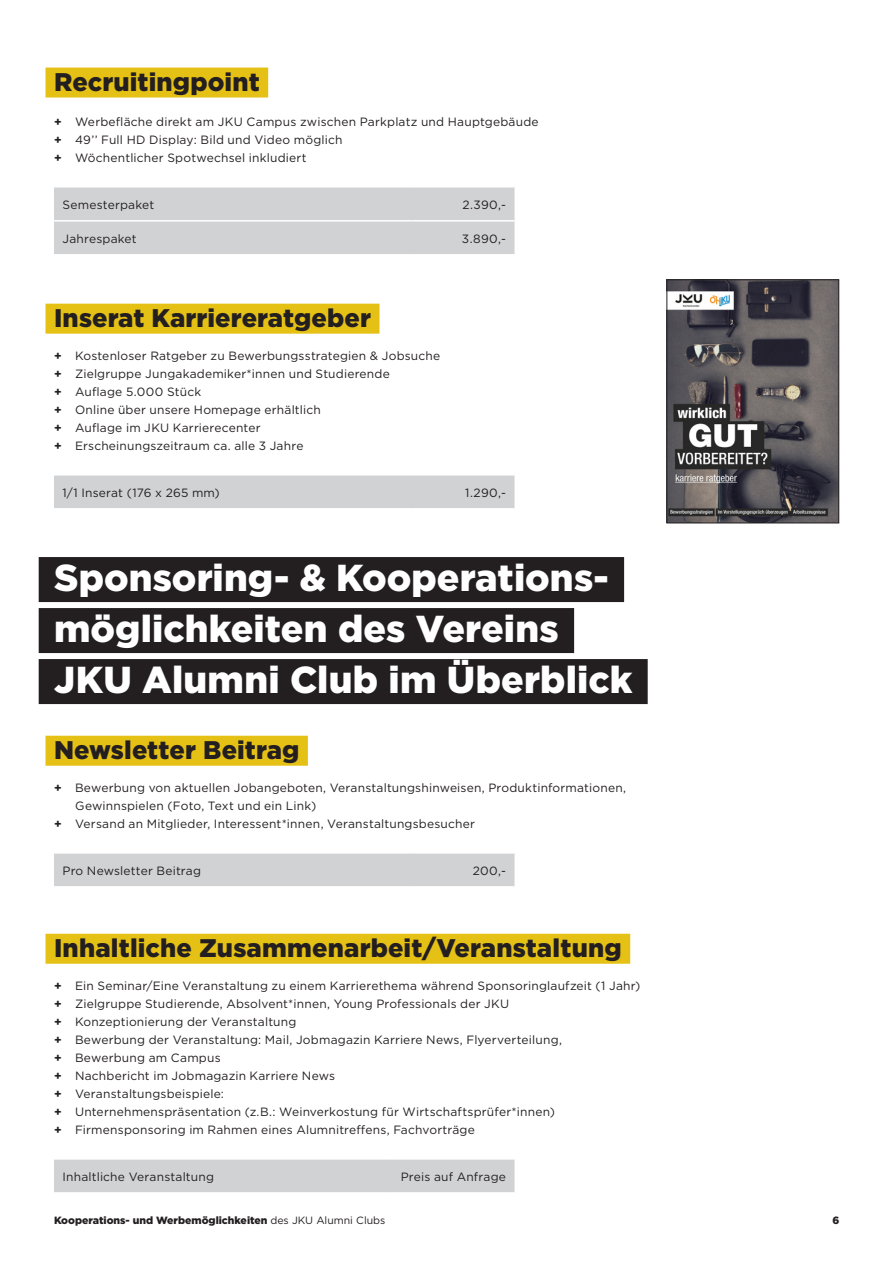
<style>
.page{position:relative;width:893px;height:1263px;background:#fff}
.page>*{position:absolute;margin:0;border:0;box-sizing:border-box;transform-origin:0 0}
._1_Headline_Balken_l{font:900 37.5px "Gotham";letter-spacing:.005em;color:#fff}
._5_Zitat_Balken_gelb{font:900 25.5px "Gotham";letter-spacing:.005em;color:#231f20}
._4_1_Fließtext_Tabel{font:12px/18px "Gotham";letter-spacing:.015em;color:#231f20}
.t1{font:900 10.5px "Gotham";color:#231f20}
.s1{font-weight:700}
.s2{font-weight:400}
</style>
<div class="page">
<div style="left:45px;top:68px;width:223px;height:30px;background:#e6c115"></div>
<div style="left:45px;top:304px;width:334px;height:30px;background:#e6c115"></div>
<div style="left:39px;top:557px;width:585px;height:45px;background:#231f20"></div>
<div style="left:39px;top:608px;width:535px;height:45px;background:#231f20"></div>
<div style="left:39px;top:659px;width:609px;height:45px;background:#231f20"></div>
<div style="left:45px;top:736px;width:263px;height:30px;background:#e6c115"></div>
<div style="left:45px;top:934px;width:585px;height:30px;background:#e6c115"></div>
<div style="left:54px;top:188px;width:460px;height:66px;background:#d1d2d4"></div>
<hr style="left:54px;top:220px;width:358px;height:2px;background:#fff">
<hr style="left:412px;top:220px;width:102px;height:2px;background:#fff">
<div style="left:54px;top:476px;width:460px;height:32px;background:#d1d2d4"></div>
<div style="left:54px;top:854px;width:460px;height:32px;background:#d1d2d4"></div>
<div style="left:54px;top:1160px;width:460px;height:32px;background:#d1d2d4"></div>
<img style="left:669px;top:282px;width:168px;height:239px">
<div style="left:667px;top:280px;width:172px;height:243px;border:1px solid #231f20"></div>
<p class="_5_Zitat_Balken_gelb" style="left:54px;top:64px;width:207px">Recruitingpoint</p>
<p class="_4_1_Fließtext_Tabel" style="left:54px;top:113px;width:486px"><span class="s1">+</span> Werbefläche direkt am JKU Campus zwischen Parkplatz und Hauptgebäude</p>
<p class="_4_1_Fließtext_Tabel" style="left:54px;top:131px;width:290px"><span class="s1">+</span> 49’’ Full HD Display: Bild und Video möglich</p>
<p class="_4_1_Fließtext_Tabel" style="left:54px;top:149px;width:254px"><span class="s1">+</span> Wöchentlicher Spotwechsel inkludiert</p>
<p class="_4_1_Fließtext_Tabel" style="left:63px;top:195px;width:93px">Semesterpaket</p>
<p class="_4_1_Fließtext_Tabel" style="left:462px;top:195px;width:43px">2.390,-</p>
<p class="_4_1_Fließtext_Tabel" style="left:63px;top:229px;width:76px">Jahrespaket</p>
<p class="_4_1_Fließtext_Tabel" style="left:462px;top:229px;width:44px">3.890,-</p>
<p class="_5_Zitat_Balken_gelb" style="left:54px;top:300px;width:318px">Inserat Karriereratgeber</p>
<p class="_4_1_Fließtext_Tabel" style="left:54px;top:347px;width:388px"><span class="s1">+</span> Kostenloser Ratgeber zu Bewerbungsstrategien &amp; Jobsuche</p>
<p class="_4_1_Fließtext_Tabel" style="left:54px;top:365px;width:337px"><span class="s1">+</span> Zielgruppe Jungakademiker*innen und Studierende</p>
<p class="_4_1_Fließtext_Tabel" style="left:54px;top:383px;width:149px"><span class="s1">+</span> Auflage 5.000 Stück</p>
<p class="_4_1_Fließtext_Tabel" style="left:54px;top:401px;width:268px"><span class="s1">+</span> Online über unsere Homepage erhältlich</p>
<p class="_4_1_Fließtext_Tabel" style="left:54px;top:419px;width:208px"><span class="s1">+</span> Auflage im JKU Karrierecenter</p>
<p class="_4_1_Fließtext_Tabel" style="left:54px;top:437px;width:251px"><span class="s1">+</span> Erscheinungszeitraum ca. alle 3 Jahre</p>
<p class="_4_1_Fließtext_Tabel" style="left:63px;top:483px;width:159px">1/1 Inserat (176 x 265 mm)</p>
<p class="_4_1_Fließtext_Tabel" style="left:465px;top:483px;width:41px">1.290,-</p>
<p class="_1_Headline_Balken_l" style="left:54px;top:552px;width:556px">Sponsoring- &amp; Kooperations-</p>
<p class="_1_Headline_Balken_l" style="left:54px;top:603px;width:506px">möglichkeiten des Vereins</p>
<p class="_1_Headline_Balken_l" style="left:54px;top:654px;width:580px">JKU Alumni Club im Überblick</p>
<p class="_5_Zitat_Balken_gelb" style="left:54px;top:732px;width:247px">Newsletter Beitrag</p>
<p class="_4_1_Fließtext_Tabel" style="left:75px;top:779px;width:552px;text-indent:-21px"><span class="s1">+</span> Bewerbung von aktuellen Jobangeboten, Veranstaltungshinweisen, Produktinformationen,<br>Gewinnspielen (Foto, Text und ein Link)</p>
<p class="_4_1_Fließtext_Tabel" style="left:54px;top:815px;width:423px"><span class="s1">+</span> Versand an Mitglieder, Interessent*innen, Veranstaltungsbesucher</p>
<p class="_4_1_Fließtext_Tabel" style="left:63px;top:861px;width:140px">Pro Newsletter Beitrag</p>
<p class="_4_1_Fließtext_Tabel" style="left:473px;top:861px;width:33px">200,-</p>
<p class="_5_Zitat_Balken_gelb" style="left:54px;top:930px;width:569px">Inhaltliche Zusammenarbeit/Veranstaltung</p>
<p class="_4_1_Fließtext_Tabel" style="left:54px;top:977px;width:588px"><span class="s1">+</span> Ein Seminar/Eine Veranstaltung zu einem Karrierethema während Sponsoringlaufzeit (1 Jahr)</p>
<p class="_4_1_Fließtext_Tabel" style="left:54px;top:995px;width:457px"><span class="s1">+</span> Zielgruppe Studierende, Absolvent*innen, Young Professionals der JKU</p>
<p class="_4_1_Fließtext_Tabel" style="left:54px;top:1013px;width:244px"><span class="s1">+</span> Konzeptionierung der Veranstaltung</p>
<p class="_4_1_Fließtext_Tabel" style="left:54px;top:1031px;width:509px"><span class="s1">+</span> Bewerbung der Veranstaltung: Mail, Jobmagazin Karriere News, Flyerverteilung,</p>
<p class="_4_1_Fließtext_Tabel" style="left:54px;top:1049px;width:168px"><span class="s1">+</span> Bewerbung am Campus</p>
<p class="_4_1_Fließtext_Tabel" style="left:54px;top:1067px;width:283px"><span class="s1">+</span> Nachbericht im Jobmagazin Karriere News</p>
<p class="_4_1_Fließtext_Tabel" style="left:54px;top:1085px;width:172px"><span class="s1">+</span> Veranstaltungsbeispiele:</p>
<p class="_4_1_Fließtext_Tabel" style="left:54px;top:1103px;width:502px"><span class="s1">+</span> Unternehmenspräsentation (z.B.: Weinverkostung für Wirtschaftsprüfer*innen)</p>
<p class="_4_1_Fließtext_Tabel" style="left:54px;top:1121px;width:422px"><span class="s1">+</span> Firmensponsoring im Rahmen eines Alumnitreffens, Fachvorträge</p>
<p class="_4_1_Fließtext_Tabel" style="left:63px;top:1167px;width:153px">Inhaltliche Veranstaltung</p>
<p class="_4_1_Fließtext_Tabel" style="left:401px;top:1167px;width:107px">Preis auf Anfrage</p>
<p class="t1" style="left:54px;top:1213px;width:333px">Kooperations- und Werbemöglichkeiten <span class="s2">des JKU Alumni Clubs</span></p>
<p class="t1" style="left:832px;top:1213px;width:8px">6</p>
</div>
